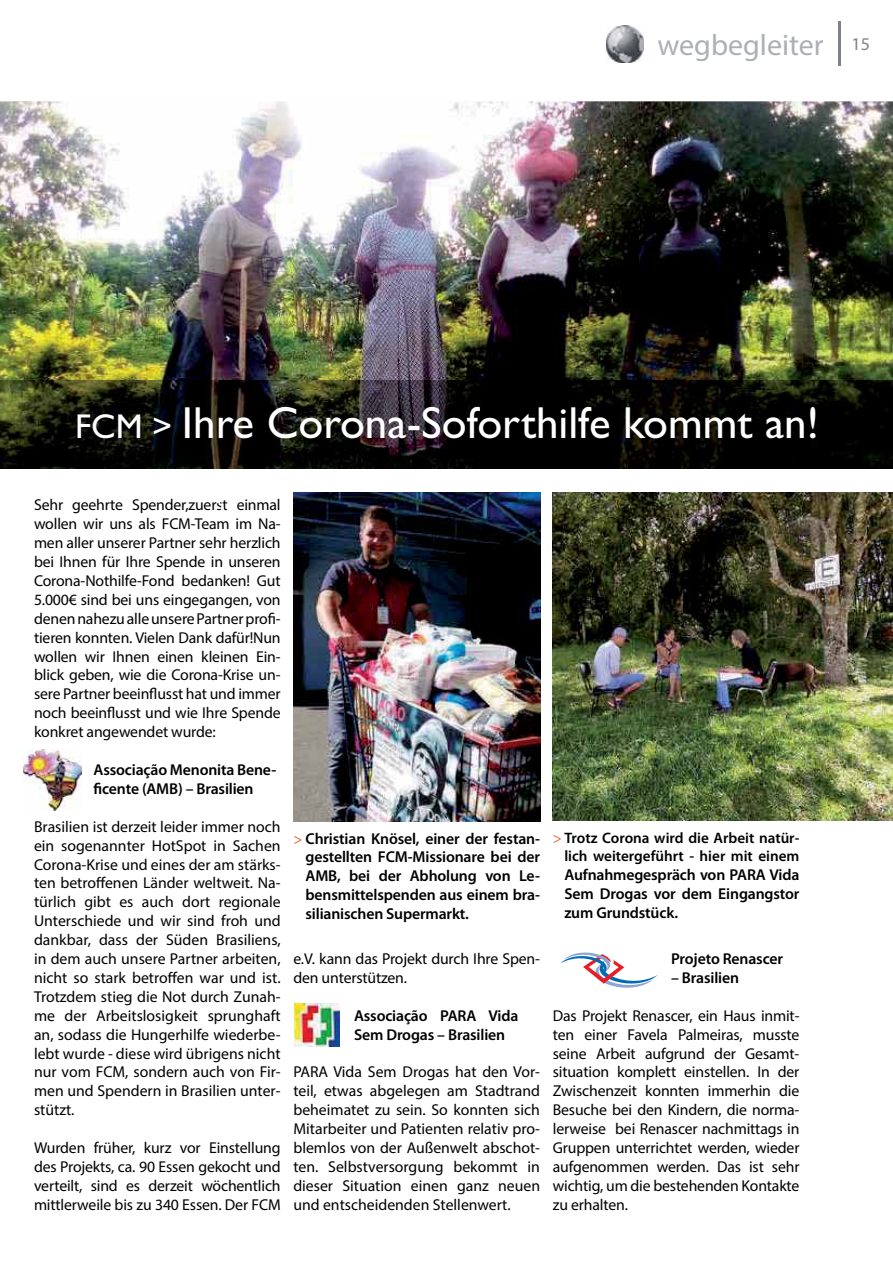
<style>
.page{position:relative;width:893px;height:1263px;background:#fff}
.page>*{position:absolute;margin:0;border:0;box-sizing:border-box;transform-origin:0 0}
.t1{font:45px "Gill Sans";color:#fff}
.t2{font:30px "Myriad Pro";color:#acafb4}
.t3{font:18px "Myriad Pro";color:#7f8188}
.t4{font:15.75px/18.9px "Myriad Pro";letter-spacing:-.01em;color:#000;text-align:justify}
.t5{font:600 15.75px/18.9px "Myriad Pro";letter-spacing:-.01em;color:#000}
.t6{font:600 15.15px/18.1px "Myriad Pro";color:#000;text-align:right}
.s1{font-size:34.5px}
.s2{font-weight:400;font-size:15.15px;color:#ef5622}
.s3{font-weight:400;color:#ef5622}
</style>
<div class="page">
<img style="left:607px;top:26px;width:37px;height:37px">
<hr style="left:838px;top:22px;width:2px;height:44px;background:#7f8188">
<img style="left:0;top:101px;width:893px;height:280px">
<img style="left:0;top:381px;width:893px;height:88px">
<img style="left:293px;top:492px;width:247px;height:329px">
<img style="left:552px;top:492px;width:341px;height:328px">
<img style="left:24px;top:750px;width:58px;height:61px">
<img style="left:294px;top:1004px;width:46px;height:43px">
<svg style="left:560px;top:952px;width:98px;height:36px"></svg>
<h2 class="t2" style="left:657px;top:27px;width:168px">wegbegleiter</h2>
<p class="t3" style="left:851px;top:34px;width:20px">15</p>
<h1 class="t1" style="left:75px;top:396px;width:745px"><span class="s1">FCM &gt;</span> Ihre Corona-Soforthilfe kommt an!</h1>
<p class="t4" style="left:34px;top:495px;width:248px">Sehr geehrte Spender,zuerst einmal wollen wir uns als FCM-Team im Na&shy;men aller unserer Partner sehr herzlich bei Ihnen für Ihre Spende in unseren Corona-Nothilfe-Fond bedanken! Gut 5.000€ sind bei uns eingegangen, von denen nahezu alle unsere Partner profi&shy;tieren konnten. Vielen Dank dafür!Nun wollen wir Ihnen einen kleinen Ein&shy;blick geben, wie die Corona-Krise un&shy;sere Partner beeinflusst hat und immer noch beeinflusst und wie Ihre Spende konkret angewendet wurde:</p>
<p class="t5" style="left:94px;top:762px;width:184px">Associação Menonita Bene&shy;ficente (AMB) – Brasilien</p>
<p class="t4" style="left:34px;top:817px;width:248px">Brasilien ist derzeit leider immer noch ein sogenannter HotSpot in Sachen Corona-Krise und eines der am stärks&shy;ten betroffenen Länder weltweit. Na&shy;türlich gibt es auch dort regionale Unterschiede und wir sind froh und dankbar, dass der Süden Brasiliens, in dem auch unsere Partner arbeiten, nicht so stark betroffen war und ist.<br>Trotzdem stieg die Not durch Zunah&shy;me der Arbeitslosigkeit sprunghaft an, sodass die Hungerhilfe wiederbe&shy;lebt wurde - diese wird übrigens nicht nur vom FCM, sondern auch von Fir&shy;men und Spendern in Brasilien unter&shy;stützt.</p>
<p class="t4" style="left:34px;top:1138px;width:248px">Wurden früher, kurz vor Einstellung des Projekts, ca. 90 Essen gekocht und verteilt, sind es derzeit wöchentlich mittlerweile bis zu 340 Essen. Der FCM</p>
<p class="t5" style="left:306px;top:830px;width:236px;text-align:justify;text-indent:-12px"><span class="s2">&gt;</span> Christian Knösel, einer der festan&shy;gestellten FCM-Missionare bei der AMB, bei der Abholung von Le&shy;bensmittelspenden aus einem bra&shy;silianischen Supermarkt.</p>
<p class="t4" style="left:293px;top:949px;width:248px">e.V. kann das Projekt durch Ihre Spen&shy;den unterstützen.</p>
<p class="t5" style="left:354px;top:1007px;width:166px">Associação PARA Vida<br>Sem Drogas – Brasilien</p>
<p class="t4" style="left:293px;top:1062px;width:248px">PARA Vida Sem Drogas hat den Vor&shy;teil, etwas abgelegen am Stadtrand beheimatet zu sein. So konnten sich Mitarbeiter und Patienten relativ pro&shy;blemlos von der Außenwelt abschot&shy;ten. Selbstversorgung bekommt in dieser Situation einen ganz neuen und entscheidenden Stellenwert.</p>
<p class="t6" style="left:553px;top:830px;width:248px"><span class="s3">&gt;</span> Trotz Corona wird die Arbeit natür&shy;lich weitergeführt - hier mit einem</p>
<p class="t5" style="left:564px;top:867px;width:237px;text-align:justify">Aufnahmegespräch von PARA Vida Sem Drogas vor dem Eingangstor zum Grundstück.</p>
<p class="t5" style="left:671px;top:951px;width:113px">Projeto Renascer</p>
<p class="t5" style="left:671px;top:970px;width:69px">– Brasilien</p>
<p class="t4" style="left:553px;top:1006px;width:248px">Das Projekt Renascer, ein Haus inmit&shy;ten einer Favela Palmeiras, musste seine Arbeit aufgrund der Gesamt&shy;situation komplett einstellen. In der Zwischenzeit konnten immerhin die Besuche bei den Kindern, die norma&shy;lerweise bei Renascer nachmittags in Gruppen unterrichtet werden, wieder aufgenommen werden. Das ist sehr wichtig, um die bestehenden Kontakte zu erhalten.</p>
</div>
